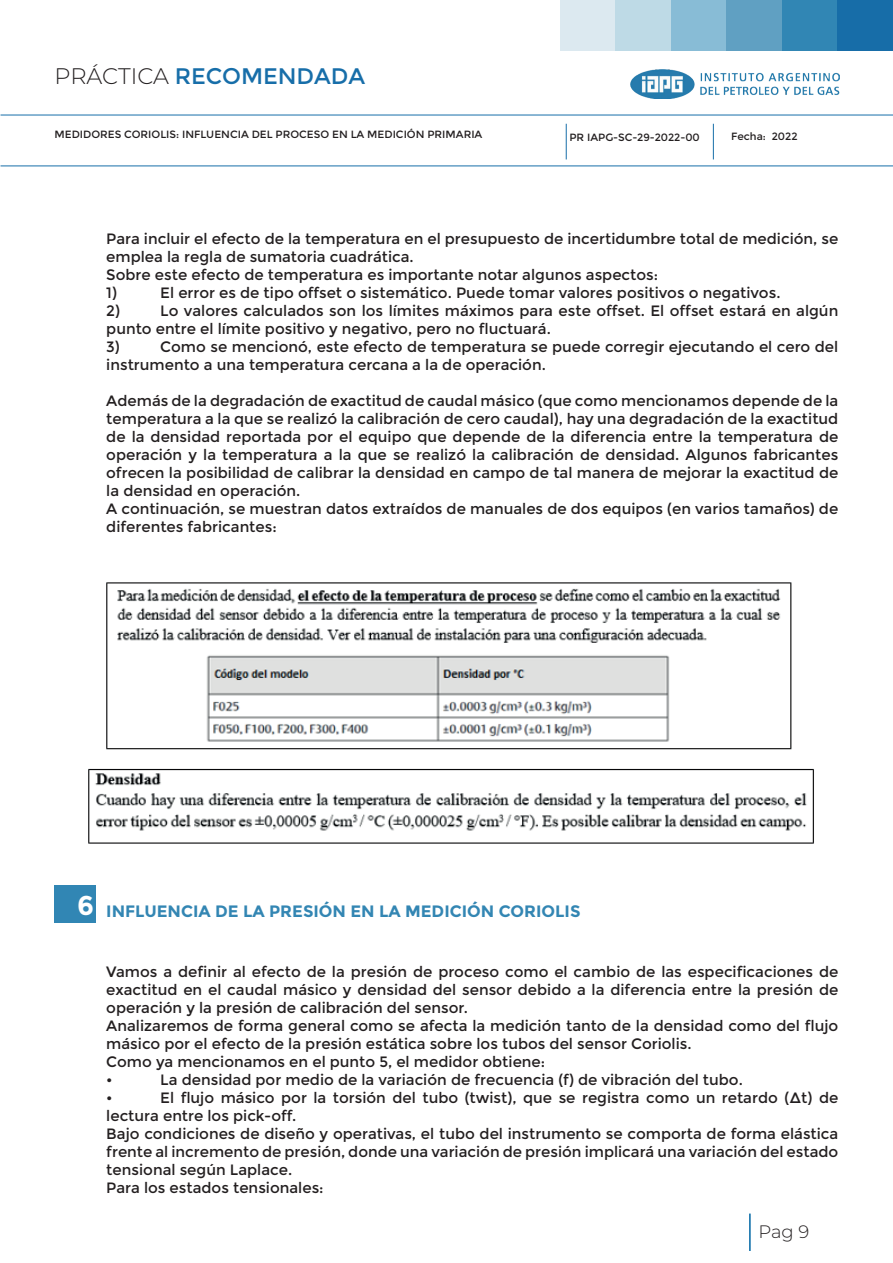
<style>
.page{position:relative;width:893px;height:1263px;background:#fff}
.page>*{position:absolute;margin:0;border:0;box-sizing:border-box;transform-origin:0 0}
.t1{font:22.5px "Montserrat";color:#176ea9}
.t2{font:300 18px "Montserrat";color:#231f20}
.t3{font:700 16.5px "Montserrat";color:#3386b3}
.t4{font:15px/18px "Montserrat";color:#231f20}
.t5{font:10.5px "Montserrat";color:#231f20}
.s1{font-weight:300;color:#231f20}
.s2{font-size:27px;color:#fff}
</style>
<div class="page">
<div style="left:560px;top:0;width:56px;height:50px;background:#dce9f0"></div>
<div style="left:616px;top:0;width:55px;height:50px;background:#bedae6"></div>
<div style="left:671px;top:0;width:56px;height:50px;background:#88bcd6"></div>
<div style="left:727px;top:0;width:55px;height:50px;background:#60a0c2"></div>
<div style="left:782px;top:0;width:55px;height:50px;background:#3186b4"></div>
<div style="left:837px;top:0;width:56px;height:50px;background:#176da8"></div>
<hr style="left:749px;top:1213px;width:2px;height:38px;background:#0067a5">
<hr style="left:1px;top:115px;width:892px;height:1px;background:#176ea9">
<hr style="left:566px;top:124px;width:1px;height:35px;background:#176ea9">
<hr style="left:713px;top:124px;width:1px;height:35px;background:#176ea9">
<hr style="left:1px;top:166px;width:892px;height:1px;background:#176ea9">
<img style="left:631px;top:70px;width:208px;height:29px">
<img style="left:88px;top:582px;width:726px;height:262px">
<div style="left:54px;top:885px;width:41px;height:38px;background:#3186b4"></div>
<h1 class="t1" style="left:55px;top:63px;width:312px"><span class="s1">PRÁCTICA</span> RECOMENDADA</h1>
<p class="t5" style="left:55px;top:128px;width:429px">MEDIDORES CORIOLIS: INFLUENCIA DEL PROCESO EN LA MEDICIÓN PRIMARIA</p>
<p class="t5" style="left:731px;top:130px;width:68px">Fecha: 2022</p>
<p class="t5" style="left:569px;top:131px;width:132px">PR IAPG-SC-29-2022-00</p>
<p class="t4" style="left:106px;top:230px;width:733px">Para incluir el efecto de la temperatura en el presupuesto de incertidumbre total de medición, se emplea la regla de sumatoria cuadrática.<br>Sobre este efecto de temperatura es importante notar algunos aspectos:<br>1)</p>
<p class="t4" style="left:160px;top:284px;width:622px">El error es de tipo offset o sistemático. Puede tomar valores positivos o negativos.</p>
<p class="t4" style="left:106px;top:302px;width:734px;text-indent:54px">Lo valores calculados son los límites máximos para este offset. El offset estará en algún punto entre el límite positivo y negativo, pero no fluctuará.<br>3)</p>
<p class="t4" style="left:106px;top:302px;width:15px">2)</p>
<p class="t4" style="left:106px;top:338px;width:733px;text-indent:54px">Como se mencionó, este efecto de temperatura se puede corregir ejecutando el cero del instrumento a una temperatura cercana a la de operación.</p>
<p class="t4" style="left:106px;top:392px;width:734px">Además de la degradación de exactitud de caudal másico (que como mencionamos depende de la temperatura a la que se realizó la calibración de cero caudal), hay una degradación de la exactitud de la densidad reportada por el equipo que depende de la diferencia entre la temperatura de operación y la temperatura a la que se realizó la calibración de densidad. Algunos fabricantes ofrecen la posibilidad de calibrar la densidad en campo de tal manera de mejorar la exactitud de la densidad en operación.<br>A continuación, se muestran datos extraídos de manuales de dos equipos (en varios tamaños) de diferentes fabricantes:</p>
<p class="t3" style="left:77px;top:901px;width:505px"><span class="s2">6</span> INFLUENCIA DE LA PRESIÓN EN LA MEDICIÓN CORIOLIS</p>
<p class="t4" style="left:106px;top:962px;width:734px">Vamos a definir al efecto de la presión de proceso como el cambio de las especificaciones de exactitud en el caudal másico y densidad del sensor debido a la diferencia entre la presión de operación y la presión de calibración del sensor.<br>Analizaremos de forma general como se afecta la medición tanto de la densidad como del flujo másico por el efecto de la presión estática sobre los tubos del sensor Coriolis.<br>Como ya mencionamos en el punto 5, el medidor obtiene:<br>•</p>
<p class="t4" style="left:160px;top:1070px;width:584px">La densidad por medio de la variación de frecuencia (f) de vibración del tubo.</p>
<p class="t4" style="left:106px;top:1088px;width:734px;text-indent:54px">El flujo másico por la torsión del tubo (twist), que se registra como un retardo (Δt) de lectura entre los pick-off.<br>Bajo condiciones de diseño y operativas, el tubo del instrumento se comporta de forma elástica frente al incremento de presión, donde una variación de presión implicará una variación del estado tensional según Laplace.<br>Para los estados tensionales:</p>
<p class="t4" style="left:106px;top:1088px;width:8px">•</p>
<p class="t2" style="left:758px;top:1219px;width:52px">Pag 9</p>
</div>
